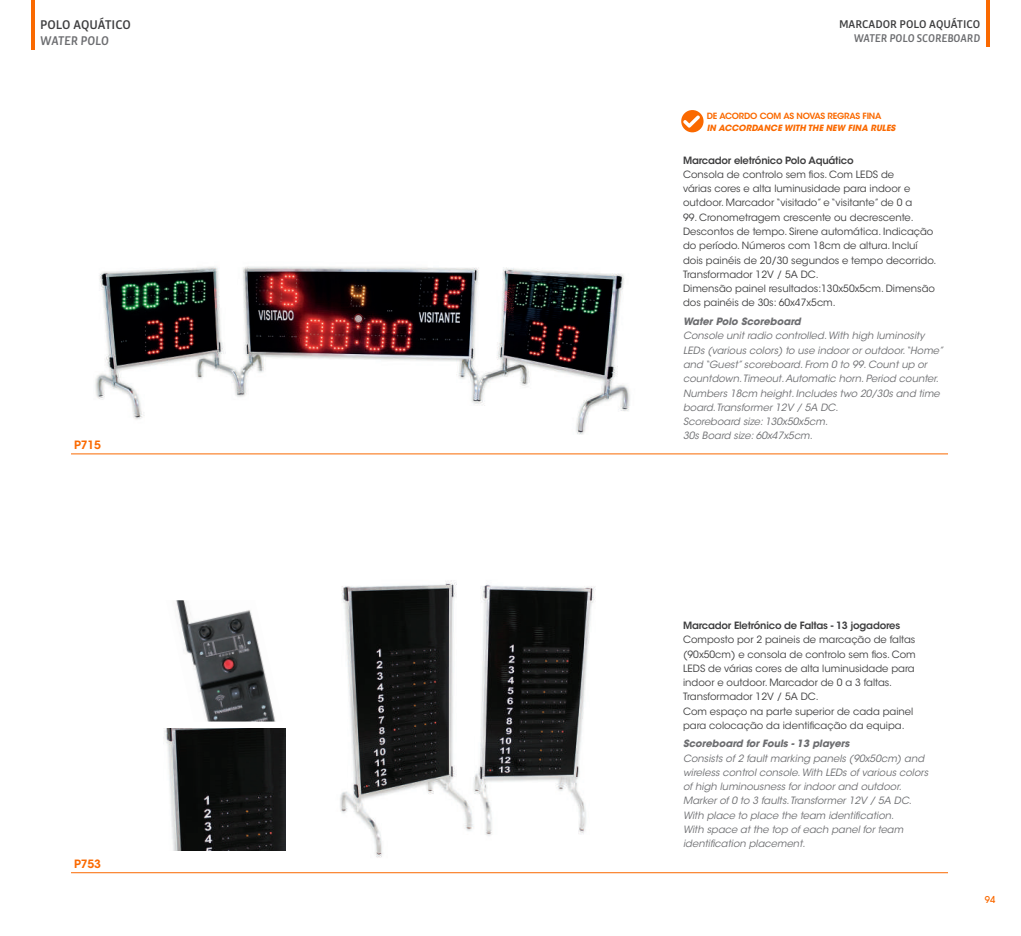
<style>
.page{position:relative;width:1021px;height:936px;background:#fff}
.page>*{position:absolute;margin:0;border:0;box-sizing:border-box;transform-origin:0 0}
.t1{font:500 13.5px "Bulo";color:#3e3e3f}
.t2{font:italic 500 13.5px "Bulo";color:#6c6d70}
.t3{font:500 12px "Bulo";color:#3e3e3f}
.t4{font:italic 500 12px "Bulo";color:#6c6d70}
.t5{font:600 11.4px "ITC Avant Garde Std";letter-spacing:-.02em;color:#fa6900}
.t6{font:10.5px "Avant Garde Md ITCTT";color:#fa6900}
.t7{font:10.05px/14.2px "ITC Avant Garde Std";color:#3e3e3f}
.t8{font:italic 10.05px/14.2px "ITC Avant Garde Std";color:#6c6d70}
.t9{font:600 10.05px "ITC Avant Garde Std";letter-spacing:-.02em;color:#3e3e3f}
.t10{font:italic 700 10.05px "ITC Avant Garde Std";color:#6c6d70}
.t11{font:italic 700 8.55px "ITC Avant Garde Std";color:#fa6900}
.t12{font:600 8.55px "ITC Avant Garde Std";letter-spacing:-.02em;color:#fa6900}
</style>
<div class="page">
<img style="left:95px;top:266px;width:535px;height:169px">
<hr style="left:71px;top:453px;width:877px;height:1px;background:#fa6900">
<hr style="left:71px;top:872px;width:877px;height:1px;background:#fa6900">
<img style="left:340px;top:580px;width:256px;height:278px">
<img style="left:164px;top:728px;width:121px;height:122px">
<img style="left:176px;top:600px;width:100px;height:121px">
<div style="left:681px;top:110px;width:22px;height:22px;background:#fa6900;border-radius:50%"></div>
<svg style="left:683px;top:115px;width:16px;height:13px"></svg>
<hr style="left:986px;top:0;width:3px;height:46px;background:#fa6900">
<hr style="left:31px;top:0;width:3px;height:49px;background:#fa6900">
<h1 class="t1" style="left:40px;top:16px;width:92px">POLO AQUÁTICO</h1>
<h1 class="t2" style="left:40px;top:32px;width:70px">WATER POLO</h1>
<p class="t5" style="left:74px;top:438px;width:28px">P715</p>
<p class="t5" style="left:74px;top:856px;width:28px">P753</p>
<p class="t3" style="left:839px;top:16px;width:143px">MARCADOR POLO AQUÁTICO</p>
<p class="t4" style="left:853px;top:31px;width:128px">WATER POLO SCOREBOARD</p>
<p class="t12" style="left:706px;top:110px;width:176px">DE ACORDO COM AS NOVAS REGRAS FINA</p>
<p class="t11" style="left:706px;top:122px;width:190px">IN ACCORDANCE WITH THE NEW FINA RULES</p>
<p class="t9" style="left:683px;top:154px;width:172px">Marcador eletrónico Polo Aquático</p>
<p class="t7" style="left:683px;top:167px;width:230px">Consola de controlo sem fios. Com LEDS de várias cores e alta luminusidade para indoor e outdoor. Marcador “visitado” e “visitante” de 0 a</p>
<p class="t7" style="left:683px;top:210px;width:255px">99. Cronometragem crescente ou decrescente.<br>Descontos de tempo. Sirene automática. Indicação do período. Números com 18cm de altura. Incluí dois painéis de 20/30 segundos e tempo decorrido.<br>Transformador 12V / 5A DC.<br>Dimensão painel resultados:130x50x5cm. Dimensão dos painéis de 30s: 60x47x5cm.</p>
<p class="t10" style="left:683px;top:315px;width:119px">Water Polo Scoreboard</p>
<p class="t8" style="left:683px;top:329px;width:262px">Console unit radio controlled. With high luminosity LEDs (various colors) to use indoor or outdoor.“Home” and “Guest” scoreboard. From 0 to 99. Count up or countdown. Timeout. Automatic horn. Period counter.<br>Numbers 18cm height. Includes two 20/30s and time board. Transformer 12V / 5A DC.<br>Scoreboard size: 130x50x5cm.<br>30s Board size: 60x47x5cm.</p>
<p class="t9" style="left:683px;top:619px;width:218px">Marcador Eletrónico de Faltas - 13 jogadores</p>
<p class="t7" style="left:683px;top:632px;width:234px">Composto por 2 paineis de marcação de faltas (90x50cm) e consola de controlo sem fios. Com LEDS de várias cores de alta luminusidade para indoor e outdoor. Marcador de 0 a 3 faltas.<br>Transformador 12V / 5A DC.<br>Com espaço na parte superior de cada painel para colocação da identificação da equipa.</p>
<p class="t10" style="left:683px;top:737px;width:168px">Scoreboard for Fouls - 13 players</p>
<p class="t8" style="left:683px;top:751px;width:247px">Consists of 2 fault marking panels (90x50cm) and wireless control console. With LEDs of various colors of high luminousness for indoor and outdoor.<br>Marker of 0 to 3 faults. Transformer 12V / 5A DC.<br>With place to place the team identification.<br>With space at the top of each panel for team identification placement.</p>
<p class="t6" style="left:984px;top:893px;width:12px">94</p>
</div>
